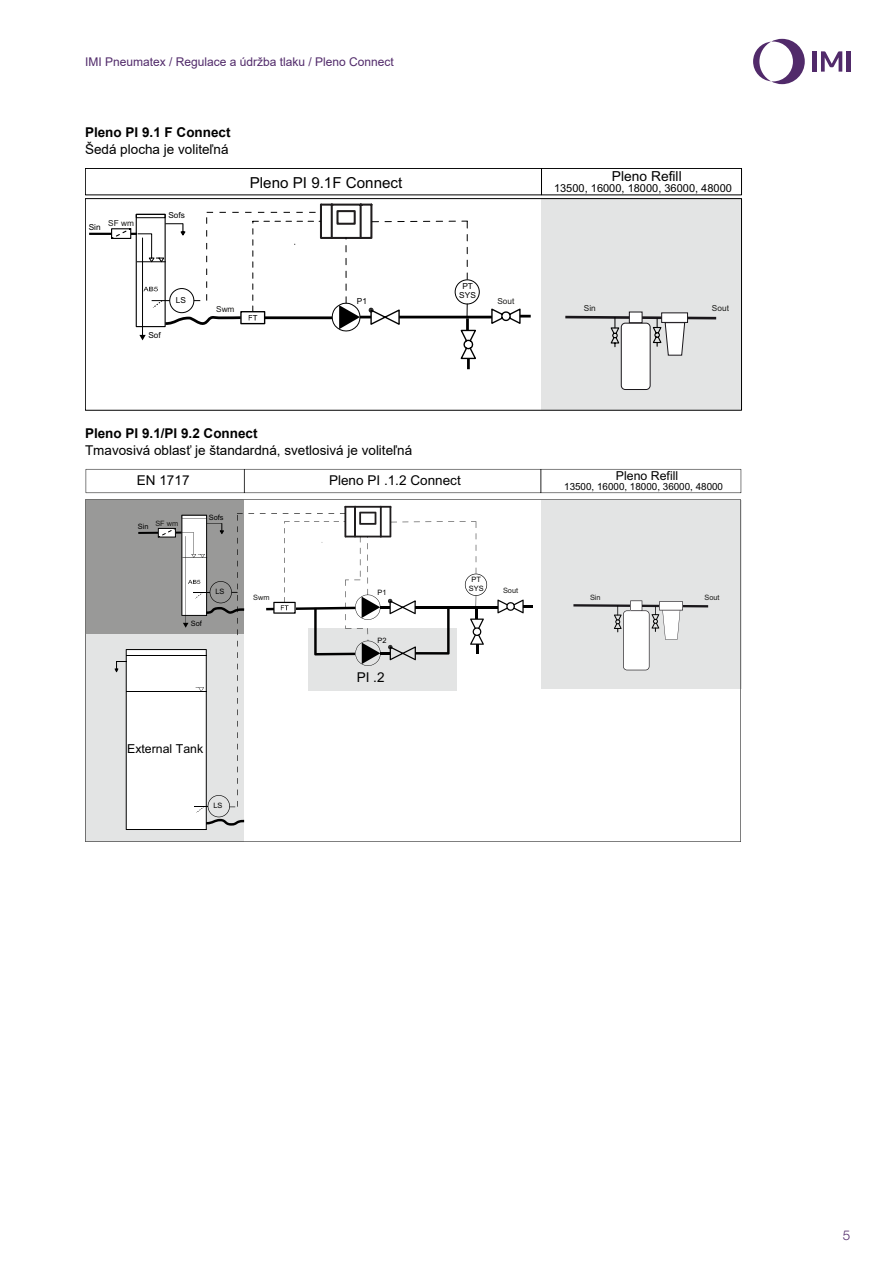
<style>
.page{position:relative;width:893px;height:1263px;background:#fff}
.page>*{position:absolute;margin:0;border:0;box-sizing:border-box;transform-origin:0 0}
.t1{font:15.15px "Arial";color:#000}
.t2{font:13.8px "Arial";color:#000}
.t3{font:13.5px "Arial";color:#000}
.t4{font:700 13.5px "Arial";color:#000}
.t5{font:300 13.5px "Helvetica Neue LTW1 G";color:#512a6a}
.t6{font:12.3px "Arial";color:#000}
.t7{font:12px "Arial";color:#512a6a}
.t8{font:11.1px "Arial";color:#000}
.t9{font:9.9px "Arial";color:#000}
.t10{font:8.25px/9.9px "Arial";color:#000;text-align:center}
.t11{font:8.25px "Arial";color:#1d1d1b}
.t12{font:7.35px/8.9px "Arial";color:#000;text-align:center}
.t13{font:7.35px "Arial";color:#1d1d1b}
</style>
<div class="page">
<svg style="left:753px;top:39px;width:52px;height:45px"></svg>
<hr style="left:813px;top:51px;width:4px;height:21px;background:#512a6a">
<hr style="left:846px;top:51px;width:4px;height:21px;background:#512a6a">
<svg style="left:821px;top:51px;width:21px;height:21px"></svg>
<div style="left:541px;top:199px;width:200px;height:211px;background:#e3e4e4"></div>
<svg style="left:491px;top:308px;width:40px;height:16px"></svg>
<div style="left:85px;top:168px;width:457px;height:27px;border:1px solid #000"></div>
<hr style="left:399px;top:316px;width:93px;height:2px;background:#000">
<div style="left:85px;top:198px;width:657px;height:212px;border:1px solid #000"></div>
<div style="left:541px;top:168px;width:201px;height:27px;border:1px solid #000"></div>
<div style="left:621px;top:323px;width:29px;height:66px;background:#fff;border-radius:4px"></div>
<div style="left:621px;top:323px;width:29px;height:67px;border:1px solid #1a171b;border-radius:4px"></div>
<svg style="left:629px;top:312px;width:13px;height:2px"></svg>
<svg style="left:661px;top:312px;width:27px;height:2px"></svg>
<svg style="left:565px;top:314px;width:152px;height:42px"></svg>
<div style="left:455px;top:279px;width:25px;height:25px;border:1px solid #000;border-radius:50%"></div>
<hr style="left:89px;top:233px;width:48px;height:2px;background:#000">
<svg style="left:110px;top:203px;width:368px;height:166px"></svg>
<svg style="left:85px;top:499px;width:656px;height:343px"></svg>
<svg style="left:573px;top:600px;width:135px;height:70px"></svg>
<svg style="left:260px;top:506px;width:227px;height:160px"></svg>
<svg style="left:86px;top:469px;width:655px;height:24px"></svg>
<svg style="left:115px;top:641px;width:129px;height:189px"></svg>
<svg style="left:85px;top:499px;width:169px;height:136px;background:#a4a4a3"></svg>
<p class="t7" style="left:85px;top:54px;width:310px">IMI Pneumatex / Regulace a údržba tlaku / Pleno Connect</p>
<p class="t4" style="left:85px;top:123px;width:147px">Pleno PI 9.1 F Connect</p>
<p class="t3" style="left:85px;top:140px;width:145px">Šedá plocha je voliteľná</p>
<p class="t10" style="left:89px;top:222px;width:13px">Sin</p>
<p class="t11" style="left:108px;top:217px;width:27px">SF wm</p>
<p class="t10" style="left:168px;top:210px;width:18px">Sofs</p>
<p class="t1" style="left:250px;top:172px;width:154px">Pleno PI 9.1F Connect</p>
<p class="t10" style="left:148px;top:330px;width:14px">Sof</p>
<p class="t10" style="left:176px;top:295px;width:12px">LS</p>
<p class="t11" style="left:216px;top:304px;width:20px">Swm</p>
<p class="t10" style="left:357px;top:296px;width:12px">P1</p>
<p class="t10" style="left:459px;top:281px;width:18px">PT<br>SYS</p>
<p class="t11" style="left:497px;top:295px;width:19px">Sout</p>
<p class="t4" style="left:85px;top:424px;width:174px">Pleno PI 9.1/PI 9.2 Connect</p>
<p class="t3" style="left:85px;top:441px;width:329px">Tmavosivá oblasť je štandardná, svetlosivá je voliteľná</p>
<p class="t3" style="left:137px;top:471px;width:54px">EN 1717</p>
<p class="t13" style="left:155px;top:518px;width:24px">SF wm</p>
<p class="t12" style="left:138px;top:522px;width:12px">Sin</p>
<p class="t12" style="left:209px;top:513px;width:16px">Sofs</p>
<p class="t3" style="left:329px;top:471px;width:133px">Pleno PI .1.2 Connect</p>
<p class="t12" style="left:191px;top:619px;width:13px">Sof</p>
<p class="t12" style="left:215px;top:587px;width:11px">LS</p>
<p class="t13" style="left:253px;top:592px;width:18px">Swm</p>
<p class="t12" style="left:377px;top:588px;width:11px">P1</p>
<p class="t12" style="left:377px;top:636px;width:11px">P2</p>
<p class="t3" style="left:357px;top:668px;width:29px">PI .2</p>
<p class="t12" style="left:469px;top:575px;width:16px">PT<br>SYS</p>
<p class="t13" style="left:503px;top:585px;width:17px">Sout</p>
<p class="t6" style="left:127px;top:740px;width:77px">External Tank</p>
<p class="t12" style="left:214px;top:801px;width:11px">LS</p>
<p class="t2" style="left:612px;top:166px;width:71px">Pleno Refill</p>
<p class="t8" style="left:554px;top:180px;width:179px">13500, 16000, 18000, 36000, 48000</p>
<p class="t11" style="left:584px;top:302px;width:13px">Sin</p>
<p class="t11" style="left:712px;top:302px;width:19px">Sout</p>
<p class="t6" style="left:616px;top:467px;width:64px">Pleno Refill</p>
<p class="t9" style="left:564px;top:480px;width:160px">13500, 16000, 18000, 36000, 48000</p>
<p class="t13" style="left:590px;top:592px;width:12px">Sin</p>
<p class="t13" style="left:704px;top:592px;width:17px">Sout</p>
<p class="t5" style="left:843px;top:1226px;width:9px">5</p>
</div>
